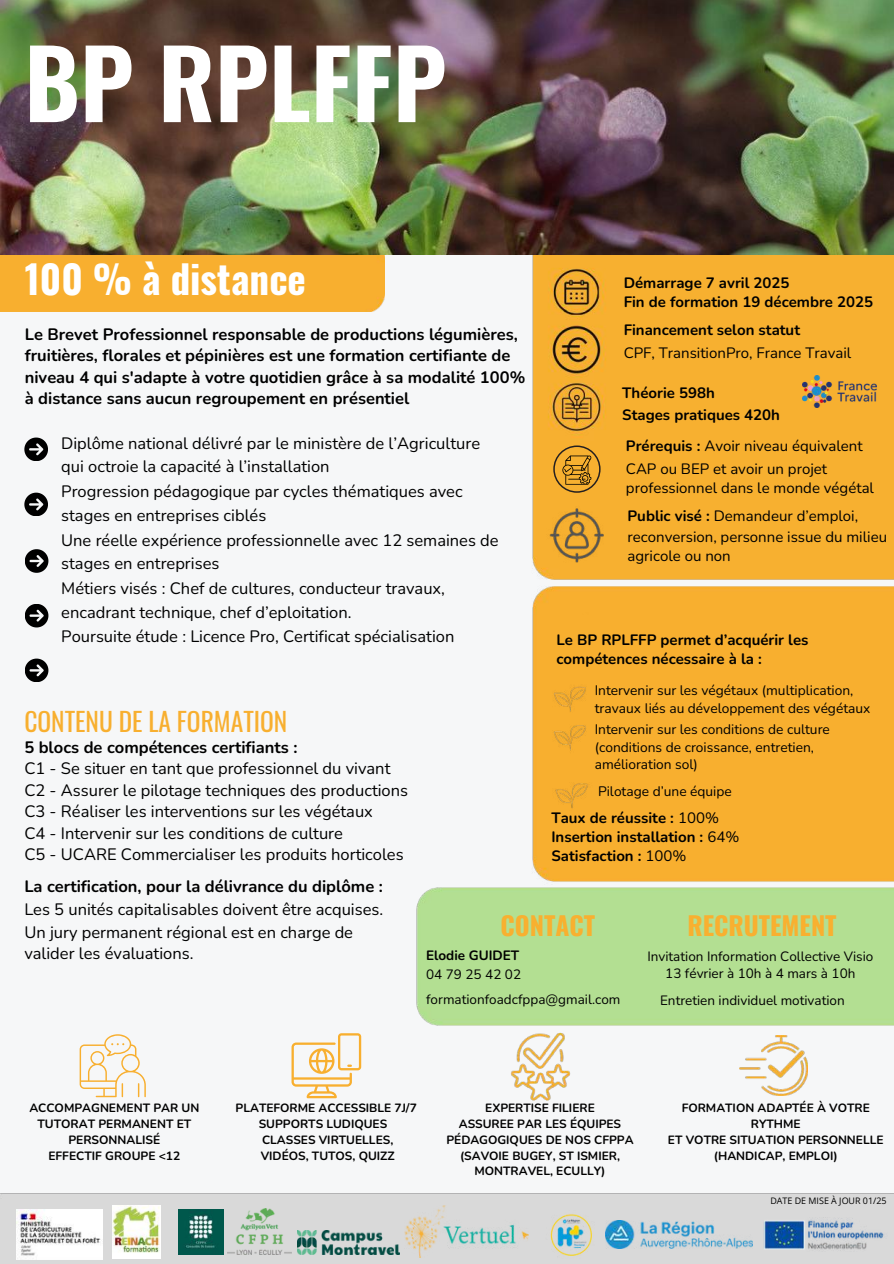
<style>
.page{position:relative;width:894px;height:1264px;background:#fff}
.page>*{position:absolute;margin:0;border:0;box-sizing:border-box;transform-origin:0 0}
.t1{font:700 94.5px "Oswald";color:#fff}
.t2{font:700 39px "Oswald";color:#fff}
.t3{font:25.5px "Oswald";color:#f8af2f}
.t4{font:700 25.5px "Oswald";color:#f8b030}
.t5{font:16.5px/24.2px "Nunito";color:#000}
.t6{font:700 16.5px/21.3px "Nunito";color:#000}
.t7{font:700 15px/19.2px "Nunito";color:#000}
.t8{font:15px/22.5px "Nunito";color:#000}
.t9{font:13.8px/17.4px "Nunito";color:#000}
.t10{font:13.5px/24.8px "Nunito";color:#000}
.t11{font:700 13.5px "Nunito";color:#000}
.t12{font:700 12px/15.8px "Nunito";color:#000;text-align:center}
.t13{font:9px "Open Sans";color:#000}
.s1{font-weight:700}
.s2{font-weight:400}
</style>
<div class="page">
<div style="left:0;top:0;width:893px;height:1263px;background:#f6f7f8"></div>
<div style="left:0;top:1193px;width:893px;height:70px;background:#d9d9d9"></div>
<img style="left:404px;top:1205px;width:124px;height:52px">
<img style="left:228px;top:1207px;width:64px;height:47px">
<img style="left:179px;top:1209px;width:45px;height:45px">
<img style="left:113px;top:1205px;width:47px;height:53px">
<img style="left:297px;top:1230px;width:102px;height:24px">
<img style="left:543px;top:1209px;width:55px;height:49px">
<img style="left:605px;top:1220px;width:147px;height:28px">
<img style="left:16px;top:1209px;width:87px;height:50px">
<img style="left:761px;top:1217px;width:132px;height:34px">
<img style="left:0;top:0;width:893px;height:1101px">
<h1 class="t1" style="left:24px;top:9px;width:424px">BP RPLFFP</h1>
<h2 class="t2" style="left:25px;top:248px;width:282px">100 % à distance</h2>
<p class="t6" style="left:25px;top:324px;width:502px">Le Brevet Professionnel responsable de productions légumières, fruitières, florales et pépinières est une formation certifiante de niveau 4 qui s'adapte à votre quotidien grâce à sa modalité 100% à distance sans aucun regroupement en présentiel</p>
<p class="t5" style="left:61px;top:431px;width:439px">Diplôme national délivré par le ministère de l’Agriculture qui octroie la capacité à l’installation<br>Progression pédagogique par cycles thématiques avec stages en entreprises ciblés<br>Une réelle expérience professionnelle avec 12 semaines de stages en entreprises<br>Métiers visés : Chef de cultures, conducteur travaux, encadrant technique, chef d’eploitation.<br>Poursuite étude : Licence Pro, Certificat spécialisation</p>
<p class="t7" style="left:623px;top:273px;width:251px">Démarrage 7 avril 2025<br>Fin de formation 19 décembre 2025</p>
<p class="t7" style="left:623px;top:321px;width:178px">Financement selon statut</p>
<p class="t8" style="left:623px;top:342px;width:229px">CPF, TransitionPro, France Travail</p>
<p class="t7" style="left:622px;top:381px;width:159px;line-height:22.5px">Théorie 598h<br>Stages pratiques 420h</p>
<p class="t8" style="left:625px;top:435px;width:238px"><span class="s1">Prérequis :</span> Avoir niveau équivalent<br>CAP ou BEP et avoir un projet</p>
<p class="t8" style="left:625px;top:473px;width:249px;line-height:28.5px">professionnel dans le monde végétal<br><span class="s1">Public visé :</span> Demandeur d’emploi,</p>
<p class="t8" style="left:627px;top:527px;width:261px;line-height:19.2px">reconversion, personne issue du milieu agricole ou non</p>
<p class="t7" style="left:556px;top:630px;width:253px">Le BP RPLFFP permet d’acquérir les compétences nécessaire à la :</p>
<h3 class="t3" style="left:24px;top:701px;width:264px">CONTENU DE LA FORMATION</h3>
<p class="t6" style="left:24px;top:737px;width:274px">5 blocs de compétences certifiants :</p>
<p class="t5" style="left:24px;top:758px;width:385px;line-height:21.3px">C1 - Se situer en tant que professionnel du vivant C2 - Assurer le pilotage techniques des productions C3 - Réaliser les interventions sur les végétaux<br>C4 - Intervenir sur les conditions de culture<br>C5 - UCARE Commercialiser les produits horticoles</p>
<p class="t6" style="left:24px;top:875px;width:360px">La certification, pour la délivrance du diplôme :</p>
<p class="t5" style="left:24px;top:898px;width:360px;line-height:21.9px">Les 5 unités capitalisables doivent être acquises.<br>Un jury permanent régional est en charge de valider les évaluations.</p>
<p class="t9" style="left:594px;top:681px;width:277px;line-height:18px">Intervenir sur les végétaux (multiplication, travaux liés au développement des végétaux</p>
<p class="t9" style="left:594px;top:720px;width:236px">Intervenir sur les conditions de culture (conditions de croissance, entretien, amélioration sol)</p>
<p class="t9" style="left:598px;top:782px;width:135px">Pilotage d’une équipe</p>
<p class="t7" style="left:551px;top:808px;width:189px">Taux de réussite : <span class="s2">100%<br></span>Insertion installation : <span class="s2">64%<br></span>Satisfaction : <span class="s2">100%</span></p>
<h3 class="t4" style="left:500px;top:906px;width:96px">CONTACT</h3>
<p class="t11" style="left:426px;top:946px;width:95px">Elodie GUIDET</p>
<p class="t10" style="left:426px;top:962px;width:196px">04 79 25 42 02 formationfoadcfppa@gmail.com</p>
<h3 class="t4" style="left:687px;top:905px;width:151px">RECRUTEMENT</h3>
<p class="t10" style="left:647px;top:948px;width:227px;line-height:16.8px;text-align:center">Invitation Information Collective Visio<br>13 février à 10h à 4 mars à 10h</p>
<p class="t10" style="left:660px;top:987px;width:186px">Entretien individuel motivation</p>
<p class="t12" style="left:29px;top:1100px;width:171px">ACCOMPAGNEMENT PAR UN<br>TUTORAT PERMANENT ET<br>PERSONNALISÉ<br>EFFECTIF GROUPE &lt;12</p>
<p class="t12" style="left:235px;top:1100px;width:183px">PLATEFORME ACCESSIBLE 7J/7<br>SUPPORTS LUDIQUES<br>CLASSES VIRTUELLES,<br>VIDÉOS, TUTOS, QUIZZ</p>
<p class="t12" style="left:446px;top:1100px;width:189px">EXPERTISE FILIERE<br>ASSUREE PAR LES ÉQUIPES<br>PÉDAGOGIQUES DE NOS CFPPA (SAVOIE BUGEY, ST ISMIER,<br>MONTRAVEL, ECULLY)</p>
<p class="t12" style="left:667px;top:1100px;width:217px">FORMATION ADAPTÉE À VOTRE<br>RYTHME<br>ET VOTRE SITUATION PERSONNELLE (HANDICAP, EMPLOI)</p>
<p class="t13" style="left:770px;top:1194px;width:118px">DATE DE MISE À JOUR 01/25</p>
</div>
